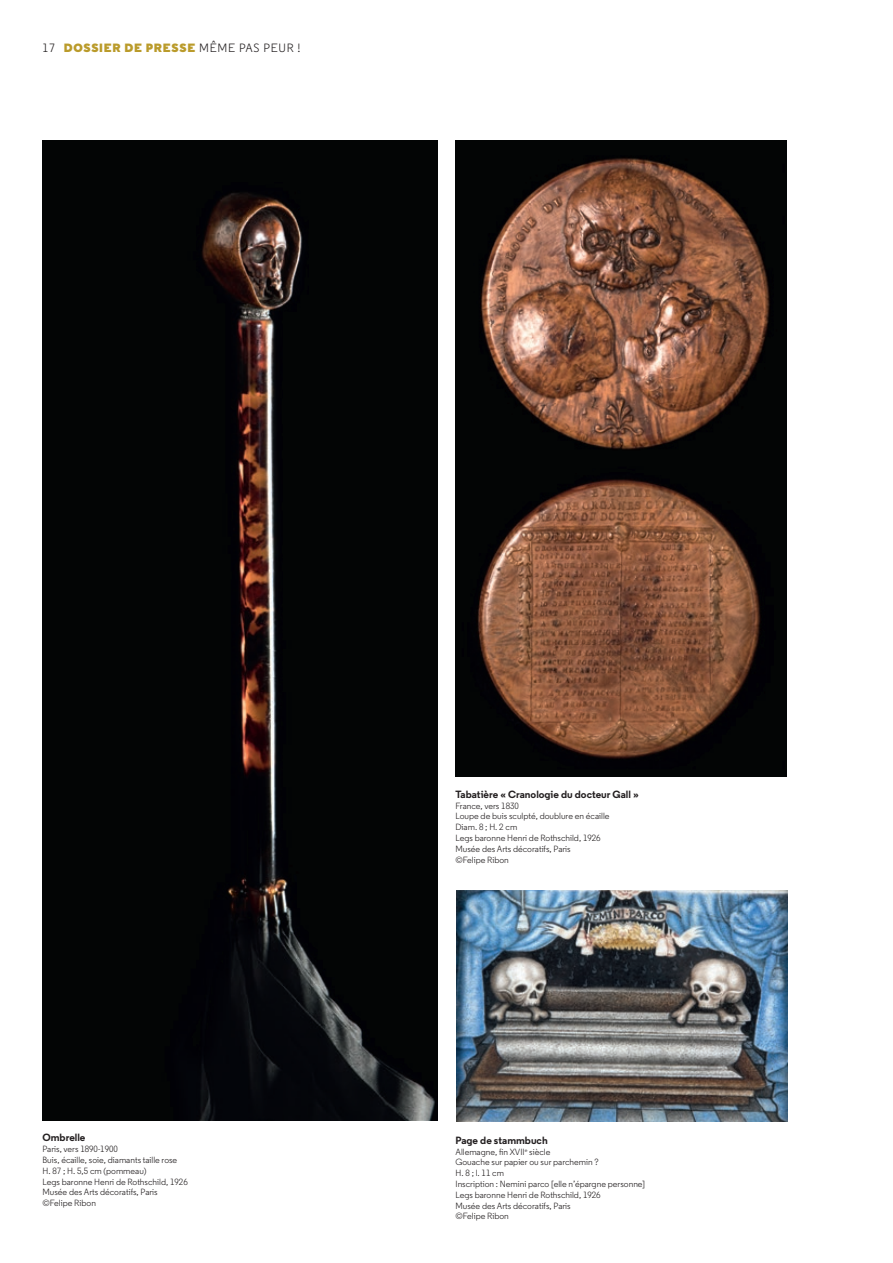
<style>
.page{position:relative;width:893px;height:1263px;background:#fff}
.page>*{position:absolute;margin:0;border:0;box-sizing:border-box;transform-origin:0 0}
.t1{font:900 12px "Regular";letter-spacing:.06em;color:#ba9b2b}
.t2{font:700 10.5px "Regular";color:#231f20}
.t3{font:9px/10.8px "Regular";color:#231f20}
.s1{font-weight:400;color:#231f20}
</style>
<div class="page">
<img style="left:43px;top:141px;width:394px;height:979px">
<img style="left:456px;top:891px;width:331px;height:230px">
<img style="left:455px;top:140px;width:332px;height:636px">
<h1 class="t1" style="left:43px;top:40px;width:260px"><span class="s1">17</span> DOSSIER DE PRESSE <span class="s1">MÊME PAS PEUR !</span></h1>
<p class="t2" style="left:43px;top:1131px;width:44px">Ombrelle</p>
<p class="t3" style="left:43px;top:1144px;width:147px">Paris, vers 1890-1900<br>Buis, écaille, soie, diamants taille rose<br>H. 87 ; H. 5,5 cm (pommeau)<br>Legs baronne Henri de Rothschild, 1926<br>Musée des Arts décoratifs, Paris ©Felipe Ribon</p>
<p class="t2" style="left:455px;top:787px;width:185px">Tabatière « Cranologie du docteur Gall »</p>
<p class="t3" style="left:455px;top:800px;width:156px">France, vers 1830<br>Loupe de buis sculpté, doublure en écaille<br>Diam. 8 ; H. 2 cm<br>Legs baronne Henri de Rothschild, 1926<br>Musée des Arts décoratifs, Paris<br>©Felipe Ribon</p>
<p class="t2" style="left:455px;top:1133px;width:94px">Page de stammbuch</p>
<p class="t3" style="left:455px;top:1146px;width:191px">Allemagne, fin XVII<sup>e</sup> siècle<br>Gouache sur papier ou sur parchemin ?<br>H. 8 ; l. 11 cm<br>Inscription : Nemini parco [elle n’épargne personne]<br>Legs baronne Henri de Rothschild, 1926<br>Musée des Arts décoratifs, Paris<br>©Felipe Ribon</p>
</div>
